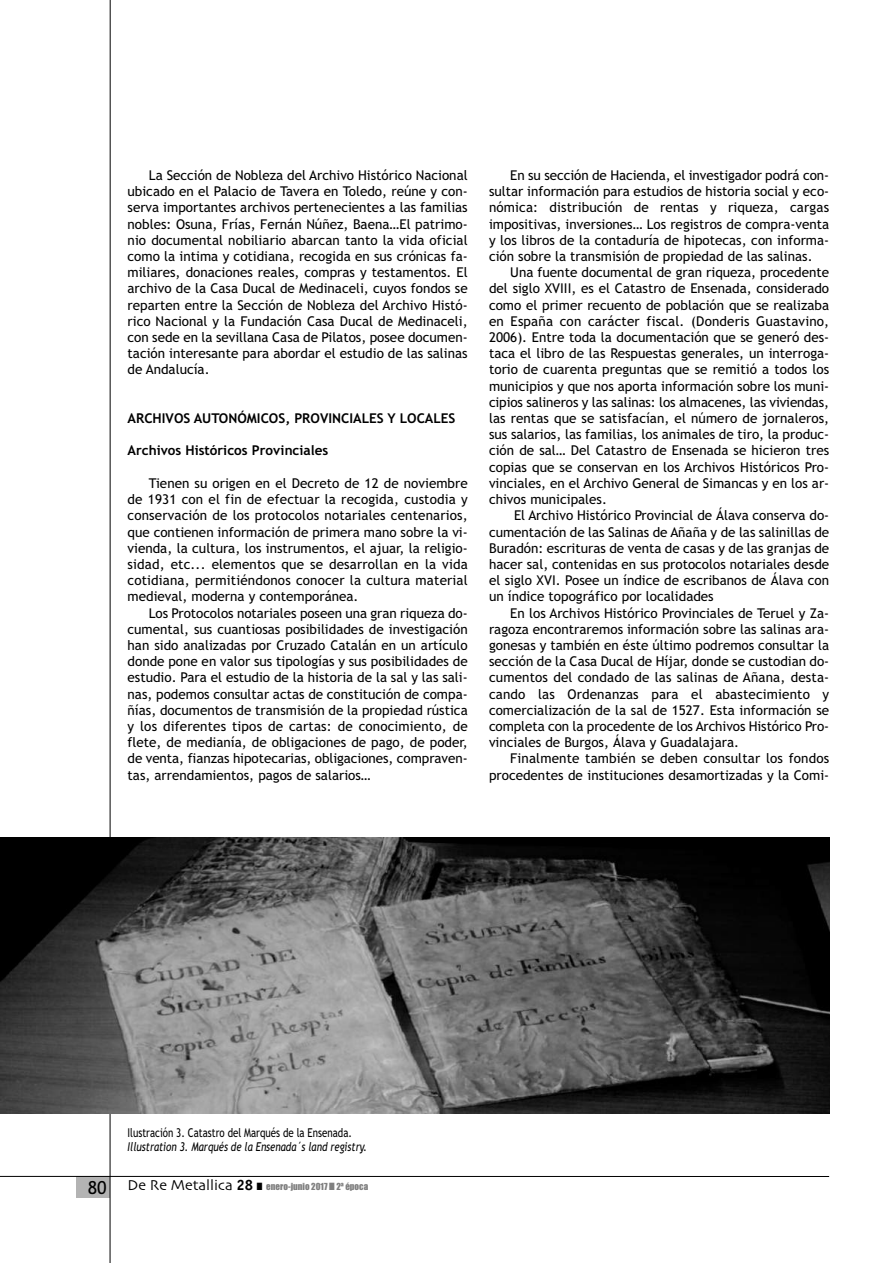
<style>
.page{position:relative;width:893px;height:1263px;background:#fff}
.page>*{position:absolute;margin:0;border:0;box-sizing:border-box;transform-origin:0 0}
.t1{font:13.5px/16.2px "Trebuchet MS";color:#000;text-align:justify}
.t2{font:700 13.5px "Trebuchet MS";color:#000}
.t3{font:italic 12.15px "Trebuchet MS";color:#000;scale:.8 1}
.t4{font:12.15px "Trebuchet MS";color:#000;scale:.8 1}
.t5{font:9px "Impact";color:#808080}
.s1{font-family:"Trebuchet MS";font-size:18px;color:#000}
.s2{font-family:"Skia";font-size:15px;color:#000}
.s3{font-family:"Officina Sans Std";font-weight:700;font-size:15px;color:#000}
.s4{color:#000}
</style>
<div class="page">
<div style="left:76px;top:1176px;width:34px;height:22px;background:#b3b3b3"></div>
<hr style="left:110px;top:0;width:1px;height:1263px;background:#000">
<hr style="left:0;top:1176px;width:829px;height:1px;background:#000">
<img style="left:0;top:838px;width:829px;height:276px">
<p class="t1" style="left:128px;top:167px;width:342px;text-indent:21px">La Sección de Nobleza del Archivo Histórico Nacional ubicado en el Palacio de Tavera en Toledo, reúne y con&shy;serva importantes archivos pertenecientes a las familias nobles: Osuna, Frías, Fernán Núñez, Baena…El patrimo&shy;nio documental nobiliario abarcan tanto la vida oficial como la intima y cotidiana, recogida en sus crónicas fa&shy;miliares, donaciones reales, compras y testamentos. El archivo de la Casa Ducal de Medinaceli, cuyos fondos se reparten entre la Sección de Nobleza del Archivo Histó&shy;rico Nacional y la Fundación Casa Ducal de Medinaceli, con sede en la sevillana Casa de Pilatos, posee documen&shy;tación interesante para abordar el estudio de las salinas de Andalucía.</p>
<p class="t2" style="left:128px;top:410px;width:329px">ARCHIVOS AUTONÓMICOS, PROVINCIALES Y LOCALES</p>
<p class="t2" style="left:128px;top:443px;width:202px">Archivos Históricos Provinciales</p>
<p class="t1" style="left:128px;top:475px;width:342px;text-indent:21px">Tienen su origen en el Decreto de 12 de noviembre de 1931 con el fin de efectuar la recogida, custodia y conservación de los protocolos notariales centenarios, que contienen información de primera mano sobre la vi&shy;vienda, la cultura, los instrumentos, el ajuar, la religio&shy;sidad, etc... elementos que se desarrollan en la vida cotidiana, permitiéndonos conocer la cultura material medieval, moderna y contemporánea.</p>
<p class="t1" style="left:128px;top:605px;width:342px;text-indent:21px">Los Protocolos notariales poseen una gran riqueza do&shy;cumental, sus cuantiosas posibilidades de investigación han sido analizadas por Cruzado Catalán en un artículo donde pone en valor sus tipologías y sus posibilidades de estudio. Para el estudio de la historia de la sal y las sali&shy;nas, podemos consultar actas de constitución de compa&shy;ñías, documentos de transmisión de la propiedad rústica y los diferentes tipos de cartas: de conocimiento, de flete, de medianía, de obligaciones de pago, de poder, de venta, fianzas hipotecarias, obligaciones, compraven&shy;tas, arrendamientos, pagos de salarios…</p>
<p class="t1" style="left:489px;top:167px;width:342px;text-indent:21px">En su sección de Hacienda, el investigador podrá con&shy;sultar información para estudios de historia social y eco&shy;nómica: distribución de rentas y riqueza, cargas impositivas, inversiones… Los registros de compra-venta y los libros de la contaduría de hipotecas, con informa&shy;ción sobre la transmisión de propiedad de las salinas.</p>
<p class="t1" style="left:489px;top:264px;width:342px;text-indent:21px">Una fuente documental de gran riqueza, procedente del siglo XVIII, es el Catastro de Ensenada, considerado como el primer recuento de población que se realizaba en España con carácter fiscal. (Donderis Guastavino, 2006). Entre toda la documentación que se generó des&shy;taca el libro de las Respuestas generales, un interroga&shy;torio de cuarenta preguntas que se remitió a todos los municipios y que nos aporta información sobre los muni&shy;cipios salineros y las salinas: los almacenes, las viviendas, las rentas que se satisfacían, el número de jornaleros, sus salarios, las familias, los animales de tiro, la produc&shy;ción de sal… Del Catastro de Ensenada se hicieron tres copias que se conservan en los Archivos Históricos Pro&shy;vinciales, en el Archivo General de Simancas y en los ar&shy;chivos municipales.</p>
<p class="t1" style="left:489px;top:507px;width:342px;text-indent:25px">El Archivo Histórico Provincial de Álava conserva do&shy;cumentación de las Salinas de Añaña y de las salinillas de Buradón: escrituras de venta de casas y de las granjas de hacer sal, contenidas en sus protocolos notariales desde el siglo XVI. Posee un índice de escribanos de Álava con un índice topográfico por localidades</p>
<p class="t1" style="left:489px;top:605px;width:342px;text-indent:21px">En los Archivos Histórico Provinciales de Teruel y Za&shy;ragoza encontraremos información sobre las salinas ara&shy;gonesas y también en éste último podremos consultar la sección de la Casa Ducal de Híjar, donde se custodian do&shy;cumentos del condado de las salinas de Añana, desta&shy;cando las Ordenanzas para el abastecimiento y comercialización de la sal de 1527. Esta información se completa con la procedente de los Archivos Histórico Pro&shy;vinciales de Burgos, Álava y Guadalajara.</p>
<p class="t1" style="left:489px;top:750px;width:342px;text-align:right">Finalmente también se deben consultar los fondos procedentes de instituciones desamortizadas y la Comi-</p>
<p class="t4" style="left:128px;top:1125px;width:282px">Ilustración 3. Catastro del Marqués de la Ensenada.</p>
<p class="t3" style="left:128px;top:1140px;width:301px">Illustration 3. Marqués de la Ensenada´s land registry.</p>
<p class="t5" style="left:88px;top:1182px;width:282px"><span class="s1">80</span> <span class="s2">De Re Metallica</span> <span class="s3">28</span> <span class="s4">■</span> ENERO-JUNIO 2017 ■ 2ª ÉPOCA</p>
</div>
